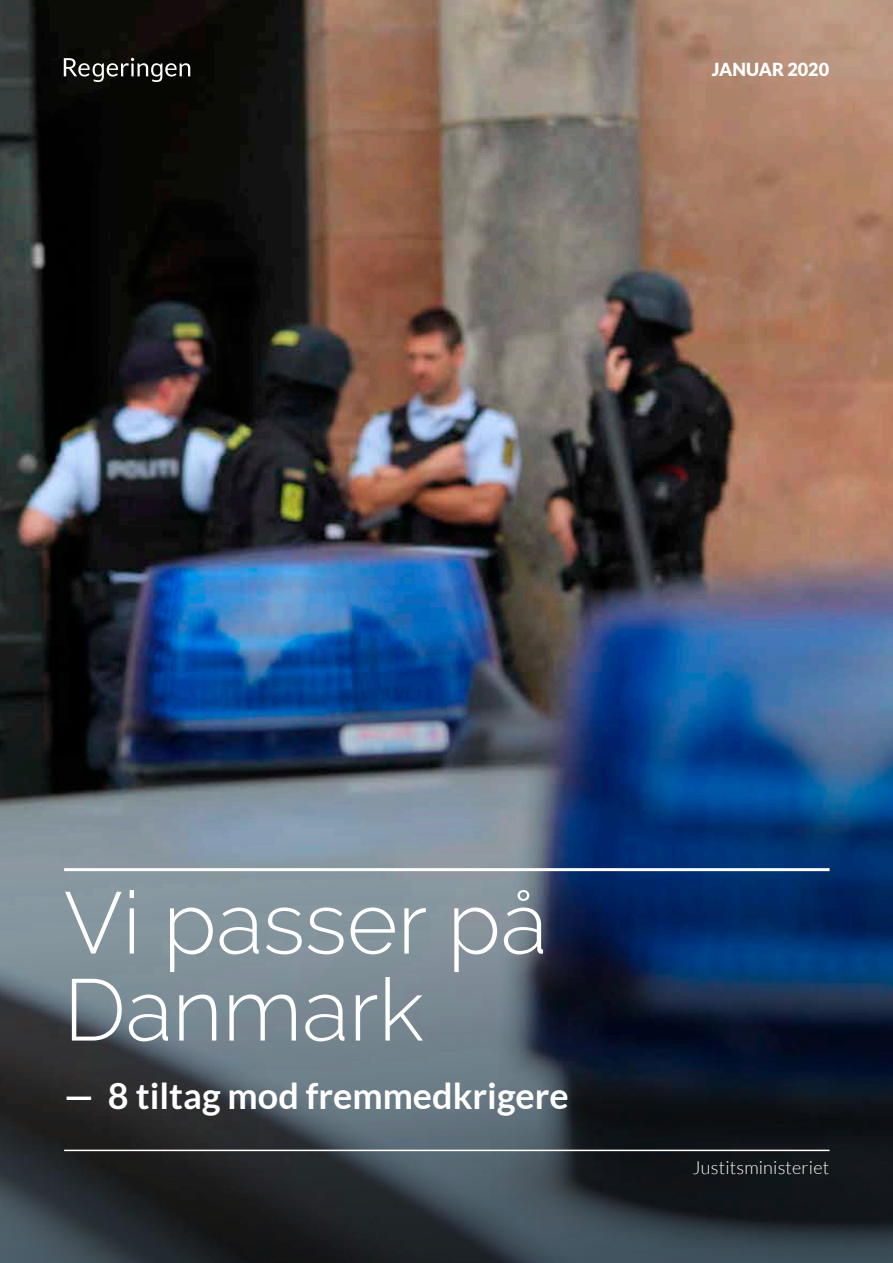
<style>
.page{position:relative;width:893px;height:1263px;background:#fff}
.page>*{position:absolute;margin:0;border:0;box-sizing:border-box;transform-origin:0 0}
.t1{font:300 87px/87px "Raleway";color:#fff}
.t2{font:700 36px "Lato";color:#fff}
.t3{font:300 18px "Lato";letter-spacing:.01em;color:#fff}
.t4{font:900 18px "Lato";color:#fff}
</style>
<div class="page">
<img style="left:0;top:0;width:893px;height:485px">
<img style="left:0;top:485px;width:893px;height:778px">
<svg style="left:64px;top:58px;width:126px;height:24px;background:#42423f"></svg>
<hr style="left:64px;top:868px;width:765px;height:3px;background:#fff">
<hr style="left:64px;top:1150px;width:765px;height:1px;background:#fff">
<p class="t4" style="left:712px;top:59px;width:119px">JANUAR 2020</p>
<h1 class="t1" style="left:64px;top:879px;width:485px">Vi passer på<br>Danmark</h1>
<p class="t2" style="left:64px;top:1075px;width:506px">— 8 tiltag mod fremmedkrigere</p>
<p class="t3" style="left:693px;top:1157px;width:138px">Justitsministeriet</p>
</div>
